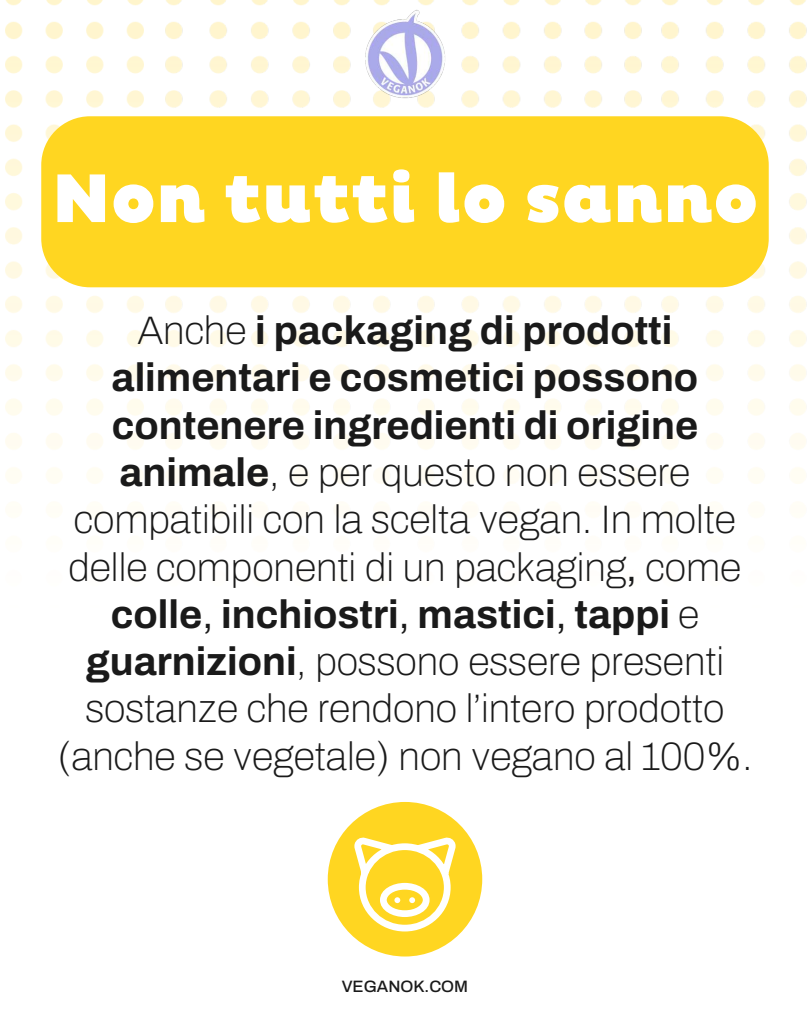
<style>
.page{position:relative;width:810px;height:1013px;background:#fff}
.page>*{position:absolute;margin:0;border:0;box-sizing:border-box;transform-origin:0 0}
.t1{font:900 70px "Pluto";color:#fff}
.t2{font:100 39.8px/47.2px "Archivo";color:#1a1a1a;text-align:center}
.t3{font:500 16.5px "Archivo";color:#1a1a1a}
.s1{font-weight:700}
.s2{font-weight:400}
</style>
<div class="page">
<img style="left:5px;top:1px;width:139px;height:483px">
<img style="left:166px;top:1px;width:225px;height:483px">
<img style="left:417px;top:1px;width:225px;height:483px">
<img style="left:662px;top:1px;width:144px;height:483px">
<div style="left:328px;top:802px;width:154px;height:154px;background:#ffd621;border-radius:50%"></div>
<svg style="left:354px;top:837px;width:102px;height:94px"></svg>
<div style="left:41px;top:116px;width:727px;height:171px;background:#ffd621;border-radius:49px"></div>
<img style="left:363px;top:7px;width:84px;height:93px">
<h1 class="t1" style="left:52px;top:158px;width:708px">Non tutti lo sanno</h1>
<p class="t2" style="left:57px;top:307px;width:697px">Anche <span class="s1">i packaging di prodotti alimentari e cosmetici possono contenere ingredienti di origine animale</span>, e per questo non essere compatibili con la scelta vegan. In molte delle componenti di un packaging<span class="s2">,</span> come <span class="s1">colle</span><span class="s2">,</span> <span class="s1">inchiostri</span><span class="s2">,</span> <span class="s1">mastici</span><span class="s2">,</span> <span class="s1">tappi</span> e <span class="s1">guarnizioni</span>, possono essere presenti sostanze che rendono l’intero prodotto (anche se vegetale) non vegano al 100%.</p>
<p class="t3" style="left:342px;top:977px;width:128px">VEGANOK.COM</p>
</div>
